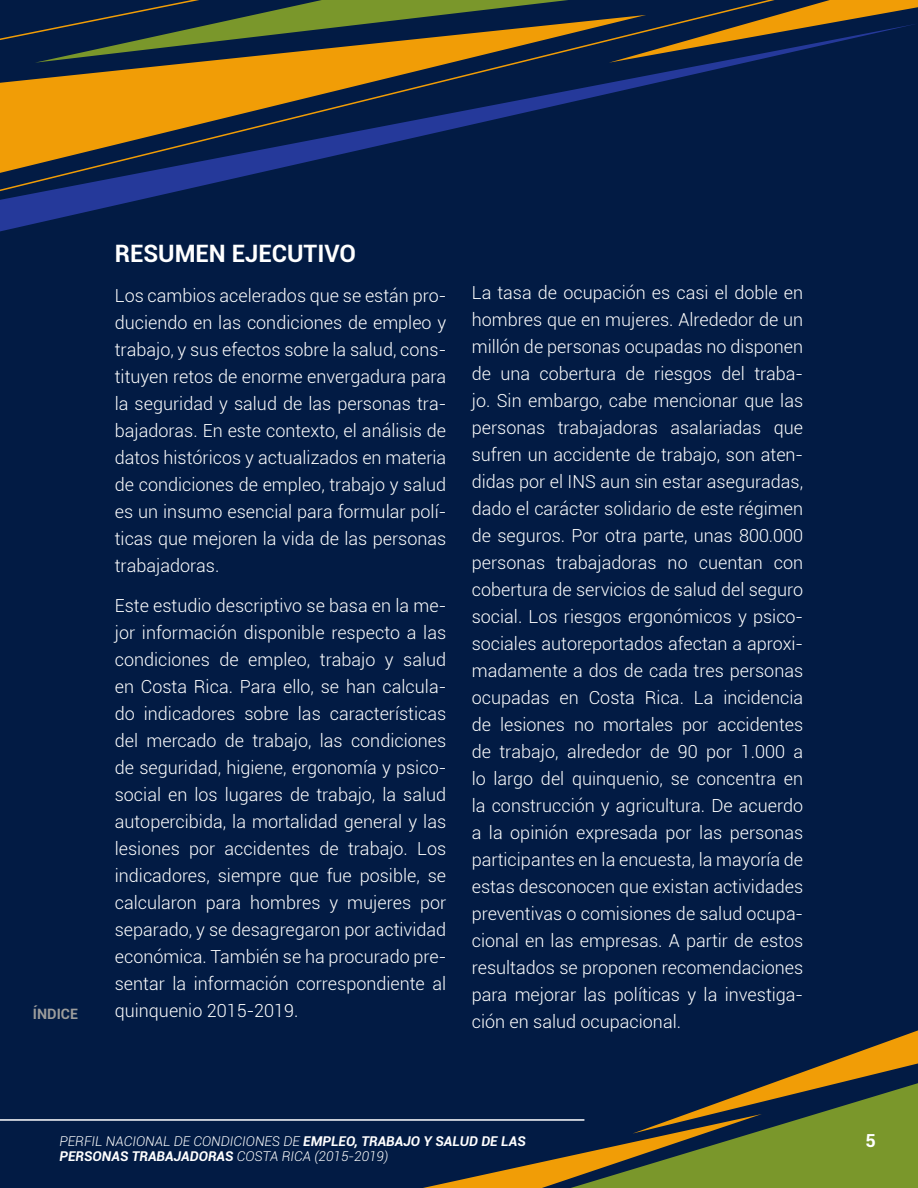
<style>
.page{position:relative;width:918px;height:1188px;background:#021b44}
.page>*{position:absolute;margin:0;border:0;box-sizing:border-box;transform-origin:0 0}
.t1{font:700 24px "Roboto";color:#fff}
.t2{font:300 18px/27px "Roboto";color:#fff;text-align:justify}
.t3{font:700 18px "Roboto";color:#fff}
.t4{font:700 14.4px "Roboto";color:#9d9d9c}
.t5{font:italic 300 13.5px "Roboto";color:#fff}
.t6{font:italic 700 13.5px "Roboto";color:#fff}
.s1{font-weight:700}
.s2{font-weight:300}
</style>
<div class="page">
<svg style="left:0;top:85px;width:646px;height:146px"></svg>
<svg style="left:0;top:0;width:918px;height:85px"></svg>
<svg style="left:423px;top:1030px;width:495px;height:158px"></svg>
<hr style="left:0;top:1119px;width:584px;height:2px;background:#fff">
<p class="t4" style="left:33px;top:1004px;width:47px">ÍNDICE</p>
<h1 class="t1" style="left:115px;top:237px;width:243px">RESUMEN EJECUTIVO</h1>
<p class="t2" style="left:115px;top:281px;width:333px">Los cambios acelerados que se están pro&shy;duciendo en las condiciones de empleo y trabajo, y sus efectos sobre la salud, cons&shy;tituyen retos de enorme envergadura para la seguridad y salud de las personas tra&shy;bajadoras. En este contexto, el análisis de datos históricos y actualizados en materia de condiciones de empleo, trabajo y salud es un insumo esencial para formular polí&shy;ticas que mejoren la vida de las personas trabajadoras.</p>
<p class="t2" style="left:115px;top:591px;width:333px">Este estudio descriptivo se basa en la me&shy;jor información disponible respecto a las condiciones de empleo, trabajo y salud en Costa Rica. Para ello, se han calcula&shy;do indicadores sobre las características del mercado de trabajo, las condiciones de seguridad, higiene, ergonomía y psico&shy;social en los lugares de trabajo, la salud autopercibida, la mortalidad general y las lesiones por accidentes de trabajo. Los indicadores, siempre que fue posible, se calcularon para hombres y mujeres por separado, y se desagregaron por actividad económica. También se ha procurado pre&shy;sentar la información correspondiente al quinquenio 2015-2019.</p>
<p class="t2" style="left:472px;top:279px;width:333px">La tasa de ocupación es casi el doble en hombres que en mujeres. Alrededor de un millón de personas ocupadas no disponen de una cobertura de riesgos del traba&shy;jo. Sin embargo, cabe mencionar que las personas trabajadoras asalariadas que sufren un accidente de trabajo, son aten&shy;didas por el INS aun sin estar aseguradas, dado el carácter solidario de este régimen de seguros. Por otra parte, unas 800.000 personas trabajadoras no cuentan con cobertura de servicios de salud del seguro social. Los riesgos ergonómicos y psico&shy;sociales autoreportados afectan a aproxi&shy;madamente a dos de cada tres personas ocupadas en Costa Rica. La incidencia de lesiones no mortales por accidentes de trabajo, alrededor de 90 por 1.000 a lo largo del quinquenio, se concentra en la construcción y agricultura. De acuerdo a la opinión expresada por las personas participantes en la encuesta, la mayoría de estas desconocen que existan actividades preventivas o comisiones de salud ocupa&shy;cional en las empresas. A partir de estos resultados se proponen recomendaciones para mejorar las políticas y la investiga&shy;ción en salud ocupacional.</p>
<p class="t5" style="left:60px;top:1132px;width:468px">PERFIL NACIONAL DE CONDICIONES DE <span class="s1">EMPLEO, TRABAJO Y SALUD DE LAS</span></p>
<p class="t3" style="left:865px;top:1128px;width:12px">5</p>
<p class="t6" style="left:60px;top:1146px;width:330px">PERSONAS TRABAJADORAS <span class="s2">COSTA RICA (2015-2019)</span></p>
</div>
